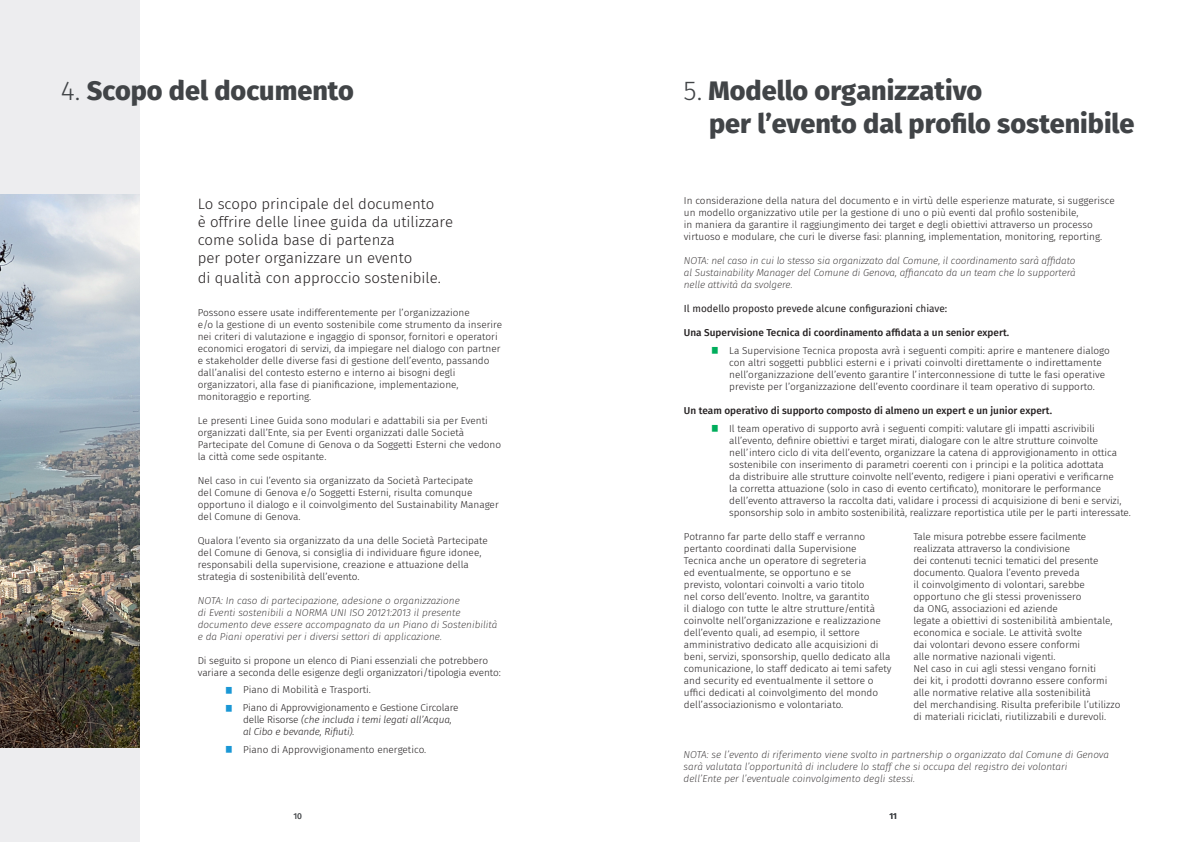
<style>
.page{position:relative;width:1191px;height:842px;background:#fff}
.page>*{position:absolute;margin:0;border:0;box-sizing:border-box;transform-origin:0 0}
.Headline{font:800 27px "Fira Sans";color:#414447}
.Corpo_testo_10_pt{font:300 15px/18px "Fira Sans";color:#231f20}
.Corpo_testo_10_pt-2{font:300 10px/12px "Fira Sans";color:#231f20}
.Corpo_testo_10_pt-3{font:italic 200 10px/12px "Fira Sans";color:#231f20}
.Corpo_testo_10_pt-4{font:500 10px "Fira Sans";color:#231f20}
.t1{font:italic 300 10px/12px "Fira Sans";letter-spacing:-.015em;color:#231f20}
.Corpo_testo_10_pt-5{font:10px "Fira Sans";color:#231f20}
.Corpo_testo{font:500 8.5px "Fira Sans";color:#414447}
.s1{font-weight:300}
.s2{font-family:"Helvetica";font-weight:400;font-size:5.7px;color:#1a97d5}
.s3{font-family:"Helvetica";font-weight:400;font-style:normal;font-size:5.7px;color:#1a97d5}
.s4{font-style:normal}
.s5{font-family:"Helvetica";font-weight:400;font-size:5.7px;color:#00ad5c}
</style>
<div class="page">
<div style="left:0;top:0;width:140px;height:842px;background:#ededef"></div>
<img style="left:0;top:195px;width:140px;height:552px">
<p class="Headline" style="left:61px;top:67px;width:294px"><span class="s1">4.</span> Scopo del documento</p>
<p class="Headline" style="left:683px;top:67px;width:300px"><span class="s1">5.</span> Modello organizzativo</p>
<p class="Headline" style="left:709px;top:100px;width:427px">per l’evento dal profilo sostenibile</p>
<p class="Corpo_testo_10_pt" style="left:198px;top:195px;width:257px">Lo scopo principale del documento<br>è offrire delle linee guida da utilizzare</p>
<p class="Corpo_testo_10_pt" style="left:198px;top:231px;width:216px">come solida base di partenza per poter organizzare un evento</p>
<p class="Corpo_testo_10_pt" style="left:198px;top:269px;width:245px">di qualità con approccio sostenibile.</p>
<p class="Corpo_testo_10_pt-2" style="left:198px;top:306px;width:306px">Possono essere usate indifferentemente per l’organizzazione<br>e/o la gestione di un evento sostenibile come strumento da inserire nei criteri di valutazione e ingaggio di sponsor, fornitori e operatori economici erogatori di servizi, da impiegare nel dialogo con partner e stakeholder delle diverse fasi di gestione dell’evento, passando dall’analisi del contesto esterno e interno ai bisogni degli organizzatori, alla fase di pianificazione, implementazione, monitoraggio e reporting.</p>
<p class="Corpo_testo_10_pt-2" style="left:198px;top:414px;width:305px">Le presenti Linee Guida sono modulari e adattabili sia per Eventi organizzati dall’Ente, sia per Eventi organizzati dalle Società Partecipate del Comune di Genova o da Soggetti Esterni che vedono la città come sede ospitante.</p>
<p class="Corpo_testo_10_pt-2" style="left:198px;top:474px;width:302px">Nel caso in cui l’evento sia organizzato da Società Partecipate<br>del Comune di Genova e/o Soggetti Esterni, risulta comunque opportuno il dialogo e il coinvolgimento del Sustainability Manager del Comune di Genova.</p>
<p class="Corpo_testo_10_pt-2" style="left:198px;top:534px;width:292px">Qualora l’evento sia organizzato da una delle Società Partecipate del Comune di Genova, si consiglia di individuare figure idonee, responsabili della supervisione, creazione e attuazione della strategia di sostenibilità dell’evento.</p>
<p class="Corpo_testo_10_pt-3" style="left:198px;top:594px;width:301px">NOTA: In caso di partecipazione, adesione o organizzazione<br>di Eventi sostenibili a NORMA UNI ISO 20121:2013 il presente documento deve essere accompagnato da un Piano di Sostenibilità e da Piani operativi per i diversi settori di applicazione.</p>
<p class="Corpo_testo_10_pt-2" style="left:198px;top:654px;width:304px">Di seguito si propone un elenco di Piani essenziali che potrebbero variare a seconda delle esigenze degli organizzatori/tipologia evento:</p>
<p class="Corpo_testo_10_pt-2" style="left:226px;top:684px;width:146px"><span class="s2">█</span> Piano di Mobilità e Trasporti.</p>
<p class="t1" style="left:243px;top:701px;width:217px;text-indent:-17px"><span class="s3">█</span> <span class="s4">Piano di Approvvigionamento e Gestione Circolare delle Risorse</span> (che includa i temi legati all’Acqua, al Cibo e bevande, Rifiuti).</p>
<p class="Corpo_testo_10_pt-2" style="left:226px;top:743px;width:202px"><span class="s2">█</span> Piano di Approvvigionamento energetico.</p>
<p class="Corpo_testo_10_pt-2" style="left:684px;top:195px;width:432px">In considerazione della natura del documento e in virtù delle esperienze maturate, si suggerisce un modello organizzativo utile per la gestione di uno o più eventi dal profilo sostenibile,</p>
<p class="Corpo_testo_10_pt-2" style="left:684px;top:219px;width:420px">in maniera da garantire il raggiungimento dei target e degli obiettivi attraverso un processo virtuoso e modulare, che curi le diverse fasi: planning, implementation, monitoring, reporting.</p>
<p class="Corpo_testo_10_pt-3" style="left:684px;top:255px;width:393px">NOTA: nel caso in cui lo stesso sia organizzato dal Comune, il coordinamento sarà affidato</p>
<p class="Corpo_testo_10_pt-3" style="left:684px;top:267px;width:393px">al Sustainability Manager del Comune di Genova, affiancato da un team che lo supporterà</p>
<p class="Corpo_testo_10_pt-3" style="left:684px;top:279px;width:110px">nelle attività da svolgere.</p>
<p class="Corpo_testo_10_pt-5" style="left:684px;top:301px;width:265px">Il modello proposto prevede alcune configurazioni chiave:</p>
<p class="Corpo_testo_10_pt-4" style="left:684px;top:325px;width:327px">Una Supervisione Tecnica di coordinamento affidata a un senior expert.</p>
<p class="Corpo_testo_10_pt-2" style="left:729px;top:344px;width:382px;text-indent:-17px"><span class="s5">█</span> La Supervisione Tecnica proposta avrà i seguenti compiti: aprire e mantenere dialogo con altri soggetti pubblici esterni e i privati coinvolti direttamente o indirettamente nell’organizzazione dell’evento garantire l’interconnessione di tutte le fasi operative previste per l’organizzazione dell’evento coordinare il team operativo di supporto.</p>
<p class="Corpo_testo_10_pt-4" style="left:684px;top:402px;width:370px">Un team operativo di supporto composto di almeno un expert e un junior expert.</p>
<p class="Corpo_testo_10_pt-2" style="left:729px;top:422px;width:403px;text-indent:-17px"><span class="s5">█</span> Il team operativo di supporto avrà i seguenti compiti: valutare gli impatti ascrivibili all’evento, definire obiettivi e target mirati, dialogare con le altre strutture coinvolte nell’intero ciclo di vita dell’evento, organizzare la catena di approvigionamento in ottica sostenibile con inserimento di parametri coerenti con i principi e la politica adottata<br>da distribuire alle strutture coinvolte nell’evento, redigere i piani operativi e verificarne<br>la corretta attuazione (solo in caso di evento certificato), monitorare le performance dell’evento attraverso la raccolta dati, validare i processi di acquisizione di beni e servizi, sponsorship solo in ambito sostenibilità, realizzare reportistica utile per le parti interessate.</p>
<p class="Corpo_testo_10_pt-2" style="left:684px;top:530px;width:209px">Potranno far parte dello staff e verranno pertanto coordinati dalla Supervisione Tecnica anche un operatore di segreteria<br>ed eventualmente, se opportuno e se<br>previsto, volontari coinvolti a vario titolo<br>nel corso dell’evento. Inoltre, va garantito<br>il dialogo con tutte le altre strutture/entità coinvolte nell’organizzazione e realizzazione dell’evento quali, ad esempio, il settore amministrativo dedicato alle acquisizioni di beni, servizi, sponsorship, quello dedicato alla comunicazione, lo staff dedicato ai temi safety and security ed eventualmente il settore o uffici dedicati al coinvolgimento del mondo dell’associazionismo e volontariato.</p>
<p class="Corpo_testo_10_pt-2" style="left:913px;top:530px;width:174px">Tale misura potrebbe essere facilmente</p>
<p class="Corpo_testo_10_pt-2" style="left:913px;top:542px;width:158px">realizzata attraverso la condivisione</p>
<p class="Corpo_testo_10_pt-2" style="left:913px;top:554px;width:187px">dei contenuti tecnici tematici del presente documento. Qualora l’evento preveda</p>
<p class="Corpo_testo_10_pt-2" style="left:913px;top:578px;width:173px">il coinvolgimento di volontari, sarebbe opportuno che gli stessi provenissero</p>
<p class="Corpo_testo_10_pt-2" style="left:913px;top:602px;width:208px">da ONG, associazioni ed aziende<br>legate a obiettivi di sostenibilità ambientale, economica e sociale. Le attività svolte<br>dai volontari devono essere conformi<br>alle normative nazionali vigenti.<br>Nel caso in cui agli stessi vengano forniti<br>dei kit, i prodotti dovranno essere conformi alle normative relative alla sostenibilità<br>del merchandising. Risulta preferibile l’utilizzo di materiali riciclati, riutilizzabili e durevoli.</p>
<p class="Corpo_testo_10_pt-3" style="left:683px;top:748px;width:427px">NOTA: se l’evento di riferimento viene svolto in partnership o organizzato dal Comune di Genova sarà valutata l’opportunità di includere lo staff che si occupa del registro dei volontari<br>dell’Ente per l’eventuale coinvolgimento degli stessi.</p>
<p class="Corpo_testo" style="left:293px;top:809px;width:10px">10</p>
<p class="Corpo_testo" style="left:889px;top:809px;width:9px">11</p>
</div>
